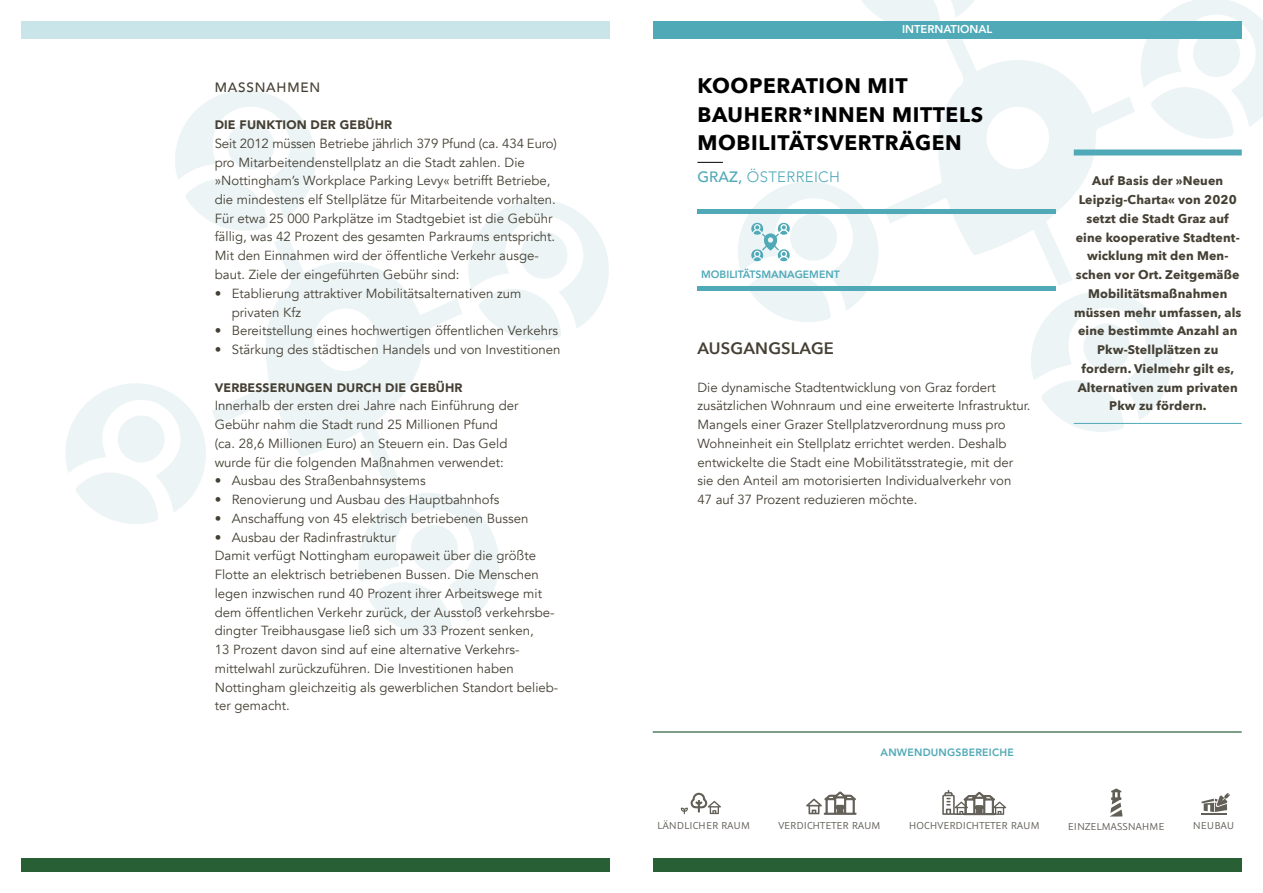
<style>
.page{position:relative;width:1263px;height:893px;background:#fff}
.page>*{position:absolute;margin:0;border:0;box-sizing:border-box;transform-origin:0 0}
.t1{font:700 21px/28.5px "Avenir Next";letter-spacing:.03em;color:#000}
.t2{font:600 16.5px "Avenir Next";letter-spacing:.01em;color:#454034}
.t3{font:300 15px "Avenir";letter-spacing:.02em;color:#4fa9b7}
.t4{font:500 13.5px "Avenir";letter-spacing:.06em;color:#454034}
.t5{font:13.2px/18.8px "Avenir";color:#454034}
.t6{font:700 12.45px/18.8px "Avenir Next";letter-spacing:.01em;color:#454034;text-align:center}
.t7{font:900 12.3px "Avenir";letter-spacing:.01em;color:#454034}
.t8{font:11.4px "Graublau Sans";color:#625f57}
.t9{font:800 11.25px "Avenir LT Pro";color:#fff}
.t10{font:800 10.5px "Avenir LT Pro";color:#4fa9b7}
.t11{font:800 10.5px "Avenir LT Pro";letter-spacing:.02em;color:#4fa9b7}
.s1{font-weight:500}
</style>
<div class="page">
<svg style="left:215px;top:236px;width:246px;height:247px"></svg>
<svg style="left:175px;top:90px;width:141px;height:141px"></svg>
<svg style="left:461px;top:200px;width:148px;height:140px"></svg>
<svg style="left:65px;top:383px;width:150px;height:141px"></svg>
<svg style="left:358px;top:483px;width:141px;height:151px"></svg>
<div style="left:21px;top:859px;width:589px;height:13px;background:#285f35"></div>
<div style="left:21px;top:21px;width:589px;height:18px;background:#cae5e9"></div>
<svg style="left:887px;top:39px;width:248px;height:242px"></svg>
<svg style="left:861px;top:0;width:113px;height:21px"></svg>
<svg style="left:1134px;top:0;width:129px;height:140px"></svg>
<svg style="left:1031px;top:281px;width:151px;height:151px"></svg>
<div style="left:653px;top:859px;width:589px;height:13px;background:#285f35"></div>
<hr style="left:653px;top:731px;width:589px;height:2px;background:#285f35">
<div style="left:653px;top:21px;width:589px;height:18px;background:#4fa9b7"></div>
<div style="left:697px;top:209px;width:359px;height:5px;background:#4fa9b7"></div>
<div style="left:697px;top:286px;width:359px;height:5px;background:#4fa9b7"></div>
<hr style="left:1202px;top:813px;width:25px;height:2px;background:#625f57">
<svg style="left:1202px;top:793px;width:28px;height:19px"></svg>
<div style="left:1074px;top:149px;width:168px;height:6px;background:#4fa9b7"></div>
<hr style="left:1074px;top:423px;width:168px;height:1px;background:#4fa9b7">
<svg style="left:697px;top:162px;width:26px;height:1px"></svg>
<svg style="left:738px;top:182px;width:149px;height:140px"></svg>
<svg style="left:681px;top:793px;width:40px;height:21px"></svg>
<svg style="left:1110px;top:788px;width:13px;height:28px"></svg>
<svg style="left:942px;top:790px;width:64px;height:25px"></svg>
<svg style="left:806px;top:791px;width:50px;height:24px"></svg>
<p class="t4" style="left:215px;top:75px;width:107px">MASSNAHMEN</p>
<p class="t7" style="left:215px;top:114px;width:179px">DIE FUNKTION DER GEBÜHR</p>
<p class="t5" style="left:215px;top:134px;width:344px">Seit 2012 müssen Betriebe jährlich 379 Pfund (ca. 434 Euro) pro Mitarbeitendenstellplatz an die Stadt zahlen. Die »Nottingham’s Workplace Parking Levy« betrifft Betriebe, die mindestens elf Stellplätze für Mitarbeitende vorhalten.<br>Für etwa 25 000 Parkplätze im Stadtgebiet ist die Gebühr fällig, was 42 Prozent des gesamten Parkraums entspricht.<br>Mit den Einnahmen wird der öffentliche Verkehr ausge&shy;baut. Ziele der eingeführten Gebühr sind:</p>
<p class="t5" style="left:232px;top:284px;width:291px;text-indent:-17px">• Etablierung attraktiver Mobilitätsalternativen zum privaten Kfz</p>
<p class="t5" style="left:215px;top:322px;width:345px">• Bereitstellung eines hochwertigen öffentlichen Verkehrs</p>
<p class="t5" style="left:215px;top:340px;width:347px">• Stärkung des städtischen Handels und von Investitionen</p>
<p class="t7" style="left:215px;top:377px;width:249px">VERBESSERUNGEN DURCH DIE GEBÜHR</p>
<p class="t5" style="left:215px;top:397px;width:305px">Innerhalb der ersten drei Jahre nach Einführung der Gebühr nahm die Stadt rund 25 Millionen Pfund (ca. 28,6 Millionen Euro) an Steuern ein. Das Geld wurde für die folgenden Maßnahmen verwendet:</p>
<p class="t5" style="left:215px;top:472px;width:212px">• Ausbau des Straßenbahnsystems</p>
<p class="t5" style="left:215px;top:490px;width:286px">• Renovierung und Ausbau des Hauptbahnhofs</p>
<p class="t5" style="left:215px;top:509px;width:315px">• Anschaffung von 45 elektrisch betriebenen Bussen</p>
<p class="t5" style="left:215px;top:528px;width:345px">• Ausbau der Radinfrastruktur<br>Damit verfügt Nottingham europaweit über die größte Flotte an elektrisch betriebenen Bussen. Die Menschen legen inzwischen rund 40 Prozent ihrer Arbeitswege mit dem öffentlichen Verkehr zurück, der Ausstoß verkehrsbe&shy;dingter Treibhausgase ließ sich um 33 Prozent senken,<br>13 Prozent davon sind auf eine alternative Verkehrs&shy;mittelwahl zurückzuführen. Die Investitionen haben Nottingham gleichzeitig als gewerblichen Standort belieb&shy;ter gemacht.</p>
<p class="t9" style="left:902px;top:23px;width:92px">INTERNATIONAL</p>
<h1 class="t1" style="left:697px;top:71px;width:287px">KOOPERATION MIT<br>BAUHERR*INNEN MITTELS<br>MOBILITÄTSVERTRÄGEN</h1>
<p class="t3" style="left:697px;top:168px;width:144px"><span class="s1">GRAZ,</span> ÖSTERREICH</p>
<p class="t10" style="left:701px;top:268px;width:140px">MOBILITÄTSMANAGEMENT</p>
<p class="t2" style="left:697px;top:334px;width:138px">AUSGANGSLAGE</p>
<p class="t5" style="left:697px;top:378px;width:335px">Die dynamische Stadtentwicklung von Graz fordert zusätzlichen Wohnraum und eine erweiterte Infrastruktur.<br>Mangels einer Grazer Stellplatzverordnung muss pro Wohneinheit ein Stellplatz errichtet werden. Deshalb entwickelte die Stadt eine Mobilitätsstrategie, mit der sie den Anteil am motorisierten Individualverkehr von<br>47 auf 37 Prozent reduzieren möchte.</p>
<p class="t6" style="left:1074px;top:171px;width:169px">Auf Basis der »Neuen<br>Leipzig-Charta« von 2020 setzt die Stadt Graz auf eine kooperative Stadtent&shy;wicklung mit den Men&shy;schen vor Ort. Zeitgemäße<br>Mobilitätsmaßnahmen müssen mehr umfassen, als eine bestimmte Anzahl an<br>Pkw-Stellplätzen zu fordern. Vielmehr gilt es,<br>Alternativen zum privaten<br>Pkw zu fördern.</p>
<p class="t11" style="left:881px;top:746px;width:135px">ANWENDUNGSBEREICHE</p>
<p class="t8" style="left:657px;top:819px;width:94px">LÄNDLICHER RAUM</p>
<p class="t8" style="left:778px;top:819px;width:104px">VERDICHTETER RAUM</p>
<p class="t8" style="left:909px;top:819px;width:132px">HOCHVERDICHTETER RAUM</p>
<p class="t8" style="left:1068px;top:820px;width:98px">EINZELMASSNAHME</p>
<p class="t8" style="left:1193px;top:819px;width:43px">NEUBAU</p>
</div>
